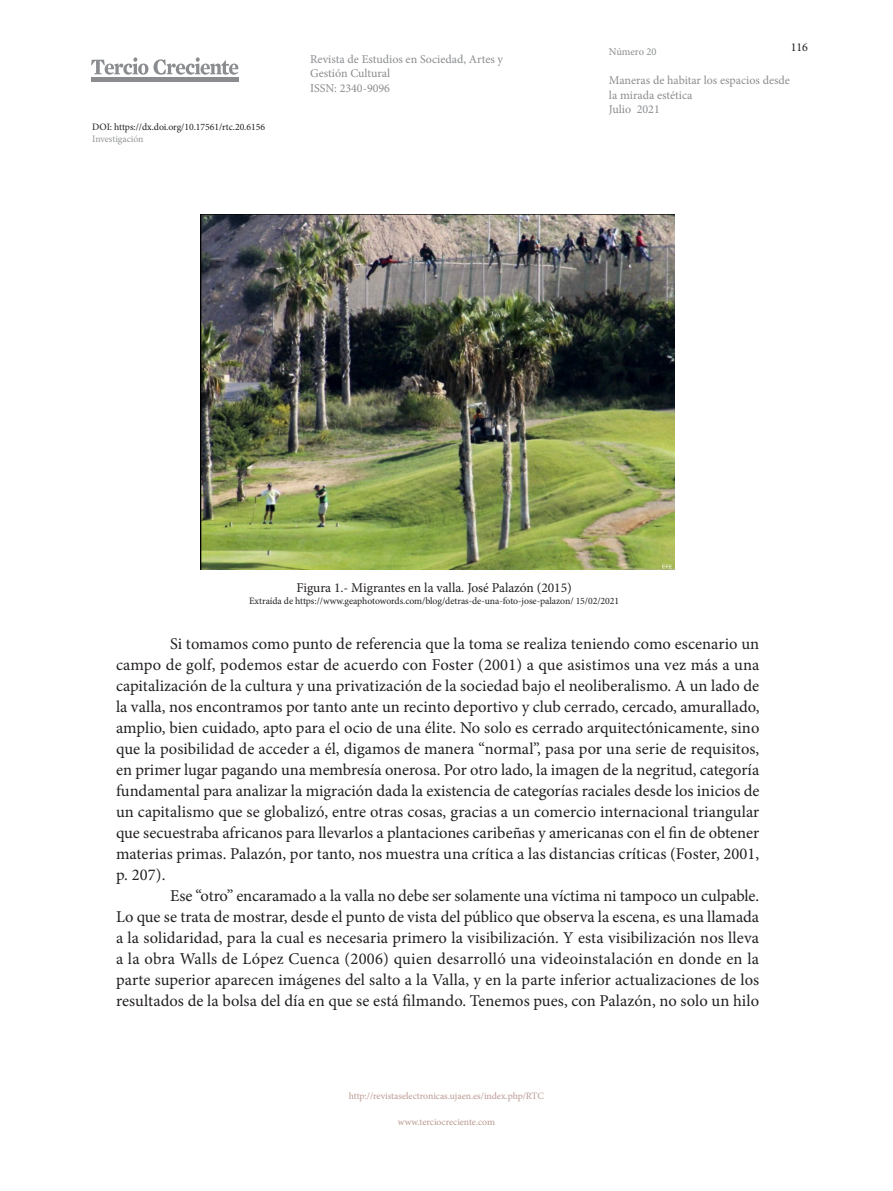
<style>
.page{position:relative;width:893px;height:1191px;background:#fff}
.page>*{position:absolute;margin:0;border:0;box-sizing:border-box;transform-origin:0 0}
.Créditos{font:16.5px/21px "Minion Pro";letter-spacing:.005em;color:#231f20;text-align:justify}
.Créditos-2{font:13.5px "Minion Pro";letter-spacing:-.005em;color:#231f20}
.t1{font:12px/14.4px "Minion Pro";color:#8a8c8f}
.t2{font:12px "Minion Pro";color:#231f20}
.t3{font:10.5px "Minion Pro";color:#8a8c8f}
.Créditos-3{font:9.75px "Minion Pro";letter-spacing:-.005em;color:#231f20}
.t4{font:9.75px "Minion Pro";letter-spacing:-.005em;color:#ba9992}
.t5{font:9.75px "Minion Pro";letter-spacing:-.005em;color:#939598}
</style>
<div class="page">
<img style="left:201px;top:215px;width:473px;height:354px">
<svg style="left:91px;top:57px;width:148px;height:18px"></svg>
<div style="left:91px;top:77px;width:147px;height:5px;background:#8a8c8f"></div>
<p class="Créditos-3" style="left:92px;top:120px;width:174px">DOI: https://dx.doi.org/10.17561/rtc.20.6156</p>
<p class="t5" style="left:92px;top:133px;width:53px">Investigación</p>
<p class="t1" style="left:310px;top:52px;width:195px">Revista de Estudios en Sociedad, Artes y<br>Gestión Cultural<br>ISSN: 2340-9096</p>
<p class="t2" style="left:791px;top:39px;width:19px">116</p>
<p class="t3" style="left:609px;top:45px;width:49px">Número 20</p>
<p class="t1" style="left:609px;top:73px;width:183px">Maneras de habitar los espacios desde la mirada estética<br>Julio 2021</p>
<p class="Créditos-2" style="left:296px;top:578px;width:277px">Figura 1.- Migrantes en la valla. José Palazón (2015)</p>
<p class="Créditos-3" style="left:249px;top:595px;width:372px">Extraída de https://www.geaphotowords.com/blog/detras-de-una-foto-jose-palazon/ 15/02/2021</p>
<p class="Créditos" style="left:116px;top:633px;width:645px;text-indent:54px">Si tomamos como punto de referencia que la toma se realiza teniendo como escenario un campo de golf, podemos estar de acuerdo con Foster (2001) a que asistimos una vez más a una capitalización de la cultura y una privatización de la sociedad bajo el neoliberalismo. A un lado de la valla, nos encontramos por tanto ante un recinto deportivo y club cerrado, cercado, amurallado, amplio, bien cuidado, apto para el ocio de una élite. No solo es cerrado arquitectónicamente, sino que la posibilidad de acceder a él, digamos de manera “normal”, pasa por una serie de requisitos, en primer lugar pagando una membresía onerosa. Por otro lado, la imagen de la negritud, categoría fundamental para analizar la migración dada la existencia de categorías raciales desde los inicios de un capitalismo que se globalizó, entre otras cosas, gracias a un comercio internacional triangular que secuestraba africanos para llevarlos a plantaciones caribeñas y americanas con el fin de obtener materias primas. Palazón, por tanto, nos muestra una crítica a las distancias críticas (Foster, 2001, p. 207).</p>
<p class="Créditos" style="left:116px;top:885px;width:645px;text-indent:54px">Ese “otro” encaramado a la valla no debe ser solamente una víctima ni tampoco un culpable.<br>Lo que se trata de mostrar, desde el punto de vista del público que observa la escena, es una llamada a la solidaridad, para la cual es necesaria primero la visibilización. Y esta visibilización nos lleva a la obra Walls de López Cuenca (2006) quien desarrolló una videoinstalación en donde en la parte superior aparecen imágenes del salto a la Valla, y en la parte inferior actualizaciones de los resultados de la bolsa del día en que se está filmando. Tenemos pues, con Palazón, no solo un hilo</p>
<p class="t4" style="left:349px;top:1089px;width:197px">http://revistaselectronicas.ujaen.es/index.php/RTC</p>
<p class="t4" style="left:398px;top:1114px;width:99px">www.terciocreciente.com</p>
</div>
